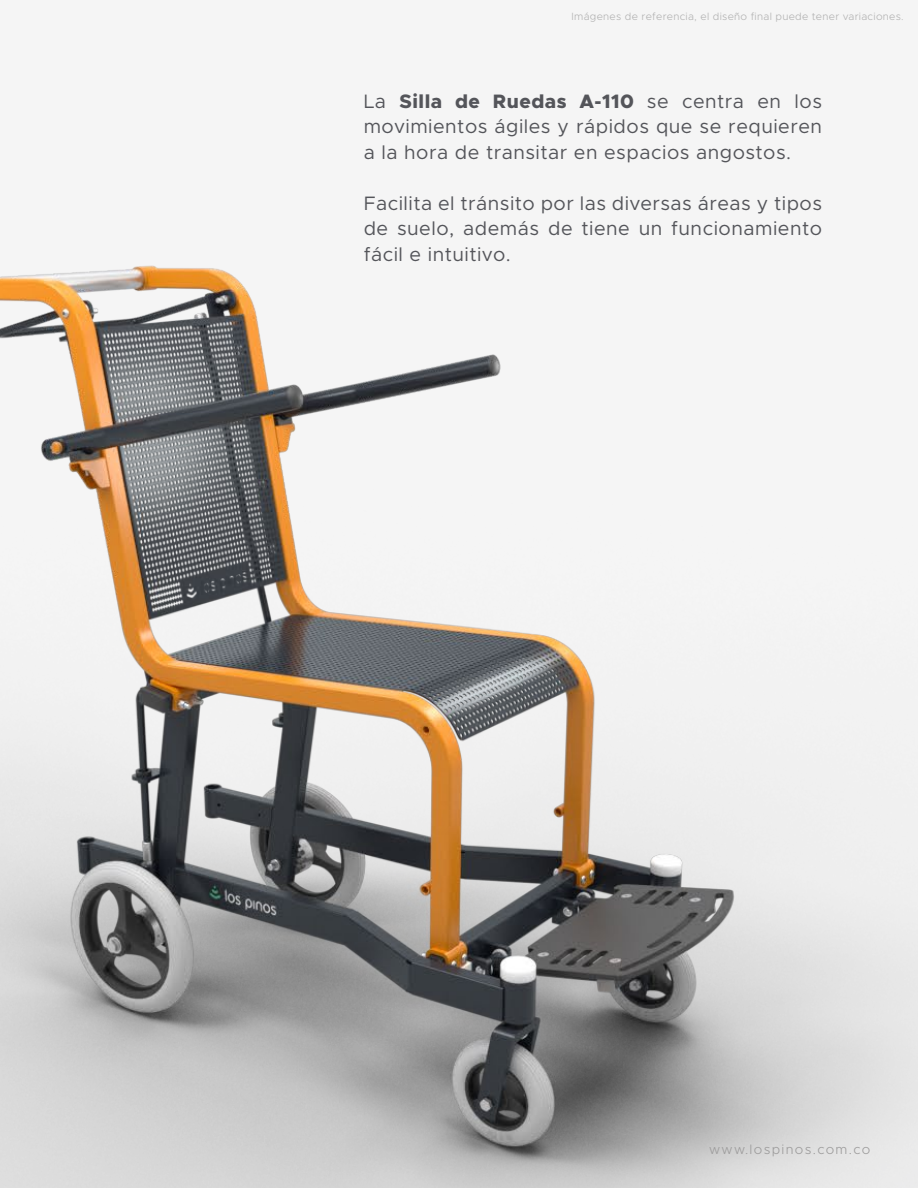
<style>
.page{position:relative;width:918px;height:1188px;background:#f5f5f5}
.page>*{position:absolute;margin:0;border:0;box-sizing:border-box;transform-origin:0 0}
.t1{font:19.5px/25.5px "Metropolis";letter-spacing:.025em;color:#54555a;text-align:justify}
.t2{font:300 13.5px "Metropolis";letter-spacing:.1em;color:#9c9b9b}
.t3{font:300 10.5px "Metropolis";letter-spacing:.025em;color:#b1b1b1}
.s1{font-weight:800}
</style>
<div class="page">
<img style="left:0;top:265px;width:918px;height:923px">
<p class="t3" style="left:572px;top:10px;width:334px">Imágenes de referencia, el diseño final puede tener variaciones.</p>
<p class="t1" style="left:364px;top:88px;width:460px">La <span class="s1">Silla de Ruedas A-110</span> se centra en los movimientos ágiles y rápidos que se requieren a la hora de transitar en espacios angostos.</p>
<p class="t1" style="left:364px;top:190px;width:460px">Facilita el tránsito por las diversas áreas y tipos de suelo, además de tiene un funcionamiento fácil e intuitivo.</p>
<p class="t2" style="left:709px;top:1141px;width:163px">www.lospinos.com.co</p>
</div>
